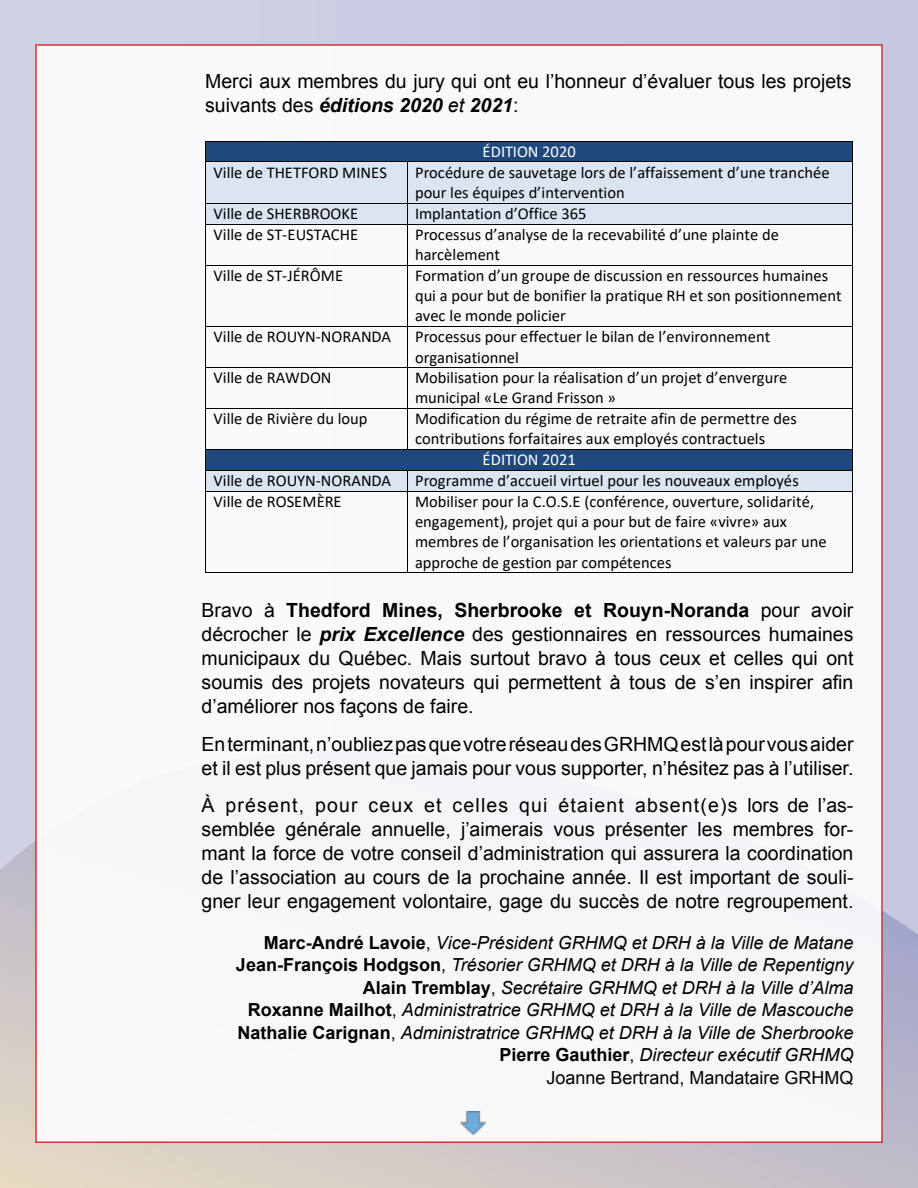
<style>
.page{position:relative;width:918px;height:1188px;background:#cbcce3}
.page>*{position:absolute;margin:0;border:0;box-sizing:border-box;transform-origin:0 0}
.t1{font:19.5px/24px "Arial";color:#000}
.t2{font:italic 18px/22.5px "Arial";color:#000;text-align:right}
.t3{font:16.5px/20.1px "Calibri";color:#000}
.t4{font:16.5px "Calibri";letter-spacing:-.005em;color:#fff}
.s1{font-weight:700;font-style:italic}
.s2{font-style:italic}
.s3{font-weight:700}
.s4{font-weight:700;font-style:normal}
.s5{font-style:normal}
</style>
<div class="page">
<svg style="left:0;top:841px;width:918px;height:347px;background:#cdc6c8"></svg>
<div style="left:35px;top:44px;width:848px;height:1099px;background:#fff;border:2px solid #d2232a"></div>
<img style="left:461px;top:1112px;width:24px;height:23px">
<div style="left:206px;top:142px;width:647px;height:19px;background:#1f497d"></div>
<hr style="left:206px;top:141px;width:647px;height:1px;background:#000">
<div style="left:206px;top:162px;width:201px;height:41px;background:#dbe5f1"></div>
<div style="left:408px;top:162px;width:445px;height:41px;background:#dbe5f1"></div>
<svg style="left:205px;top:141px;width:1px;height:21px"></svg>
<hr style="left:206px;top:161px;width:201px;height:1px;background:#000">
<hr style="left:408px;top:161px;width:445px;height:1px;background:#000">
<hr style="left:205px;top:162px;width:1px;height:41px;background:#000">
<hr style="left:407px;top:162px;width:1px;height:41px;background:#000">
<hr style="left:853px;top:162px;width:1px;height:41px;background:#000">
<div style="left:206px;top:204px;width:201px;height:20px;background:#dbe5f1"></div>
<div style="left:408px;top:204px;width:445px;height:20px;background:#dbe5f1"></div>
<hr style="left:206px;top:203px;width:201px;height:1px;background:#000">
<hr style="left:408px;top:203px;width:445px;height:1px;background:#000">
<svg style="left:205px;top:203px;width:1px;height:22px"></svg>
<hr style="left:206px;top:224px;width:201px;height:1px;background:#000">
<svg style="left:407px;top:203px;width:1px;height:22px"></svg>
<hr style="left:408px;top:224px;width:445px;height:1px;background:#000">
<hr style="left:205px;top:225px;width:1px;height:40px;background:#000">
<hr style="left:407px;top:225px;width:1px;height:40px;background:#000">
<hr style="left:853px;top:225px;width:1px;height:40px;background:#000">
<hr style="left:206px;top:265px;width:201px;height:1px;background:#000">
<hr style="left:408px;top:265px;width:445px;height:1px;background:#000">
<hr style="left:205px;top:265px;width:1px;height:61px;background:#000">
<hr style="left:407px;top:265px;width:1px;height:61px;background:#000">
<hr style="left:853px;top:265px;width:1px;height:61px;background:#000">
<hr style="left:206px;top:326px;width:201px;height:1px;background:#000">
<hr style="left:408px;top:326px;width:445px;height:1px;background:#000">
<hr style="left:205px;top:327px;width:1px;height:40px;background:#000">
<hr style="left:407px;top:327px;width:1px;height:40px;background:#000">
<hr style="left:853px;top:327px;width:1px;height:40px;background:#000">
<hr style="left:206px;top:367px;width:201px;height:1px;background:#000">
<hr style="left:408px;top:367px;width:445px;height:1px;background:#000">
<hr style="left:205px;top:368px;width:1px;height:40px;background:#000">
<hr style="left:407px;top:368px;width:1px;height:40px;background:#000">
<hr style="left:853px;top:368px;width:1px;height:40px;background:#000">
<hr style="left:206px;top:408px;width:201px;height:1px;background:#000">
<hr style="left:408px;top:408px;width:445px;height:1px;background:#000">
<hr style="left:205px;top:409px;width:1px;height:40px;background:#000">
<hr style="left:407px;top:409px;width:1px;height:40px;background:#000">
<hr style="left:853px;top:409px;width:1px;height:40px;background:#000">
<div style="left:206px;top:450px;width:647px;height:20px;background:#1f497d"></div>
<hr style="left:206px;top:449px;width:201px;height:1px;background:#000">
<hr style="left:408px;top:449px;width:445px;height:1px;background:#000">
<div style="left:206px;top:471px;width:201px;height:20px;background:#dbe5f1"></div>
<div style="left:408px;top:471px;width:445px;height:20px;background:#dbe5f1"></div>
<hr style="left:206px;top:470px;width:201px;height:1px;background:#000">
<hr style="left:408px;top:470px;width:445px;height:1px;background:#000">
<svg style="left:205px;top:449px;width:1px;height:43px"></svg>
<hr style="left:206px;top:491px;width:201px;height:1px;background:#000">
<svg style="left:407px;top:470px;width:1px;height:22px"></svg>
<hr style="left:408px;top:491px;width:445px;height:1px;background:#000">
<hr style="left:205px;top:492px;width:1px;height:80px;background:#000">
<hr style="left:206px;top:572px;width:201px;height:1px;background:#000">
<hr style="left:407px;top:492px;width:1px;height:80px;background:#000">
<hr style="left:408px;top:572px;width:445px;height:1px;background:#000">
<hr style="left:853px;top:492px;width:1px;height:80px;background:#000">
<p class="t1" style="left:205px;top:69px;width:648px">Merci aux membres du jury qui ont eu l’honneur d’évaluer tous les projets suivants des <span class="s1">éditions 2020</span> <span class="s2">et</span> <span class="s1">2021</span>:</p>
<p class="t4" style="left:483px;top:140px;width:95px">ÉDITION 2020</p>
<p class="t3" style="left:214px;top:162px;width:175px">Ville de THETFORD MINES</p>
<p class="t3" style="left:415px;top:162px;width:416px">Procédure de sauvetage lors de l’affaissement d’une tranchée pour les équipes d’intervention</p>
<p class="t3" style="left:214px;top:203px;width:146px">Ville de SHERBROOKE</p>
<p class="t3" style="left:415px;top:203px;width:173px">Implantation d’Office 365</p>
<p class="t3" style="left:214px;top:224px;width:146px">Ville de ST-EUSTACHE</p>
<p class="t3" style="left:415px;top:224px;width:365px">Processus d’analyse de la recevabilité d’une plainte de harcèlement</p>
<p class="t3" style="left:214px;top:265px;width:131px">Ville de ST-JÉRÔME</p>
<p class="t3" style="left:415px;top:265px;width:428px">Formation d’un groupe de discussion en ressources humaines qui a pour but de bonifier la pratique RH et son positionnement avec le monde policier</p>
<p class="t3" style="left:214px;top:326px;width:179px">Ville de ROUYN-NORANDA</p>
<p class="t3" style="left:415px;top:326px;width:357px">Processus pour effectuer le bilan de l’environnement organisationnel</p>
<p class="t3" style="left:214px;top:367px;width:119px">Ville de RAWDON</p>
<p class="t3" style="left:415px;top:367px;width:374px">Mobilisation pour la réalisation d’un projet d’envergure municipal «Le Grand Frisson »</p>
<p class="t3" style="left:214px;top:409px;width:155px">Ville de Rivière du loup</p>
<p class="t3" style="left:415px;top:409px;width:383px">Modification du régime de retraite afin de permettre des contributions forfaitaires aux employés contractuels</p>
<p class="t4" style="left:483px;top:448px;width:95px">ÉDITION 2021</p>
<p class="t3" style="left:214px;top:470px;width:179px">Ville de ROUYN-NORANDA</p>
<p class="t3" style="left:415px;top:470px;width:385px">Programme d’accueil virtuel pour les nouveaux employés</p>
<p class="t3" style="left:214px;top:491px;width:130px">Ville de ROSEMÈRE</p>
<p class="t3" style="left:415px;top:491px;width:413px">Mobiliser pour la C.O.S.E (conférence, ouverture, solidarité, engagement), projet qui a pour but de faire «vivre» aux membres de l’organisation les orientations et valeurs par une approche de gestion par compétences</p>
<p class="t1" style="left:202px;top:599px;width:653px;text-align:justify">Bravo à <span class="s3">Thedford Mines, Sherbrooke et Rouyn-Noranda</span> pour avoir décrocher le <span class="s1">prix Excellence</span> des gestionnaires en ressources humaines municipaux du Québec. Mais surtout bravo à tous ceux et celles qui ont soumis des projets novateurs qui permettent à tous de s’en inspirer afin d’améliorer nos façons de faire.</p>
<p class="t1" style="left:202px;top:732px;width:653px">En terminant, n’oubliez pas que votre réseau des GRHMQ est là pour vous aider et il est plus présent que jamais pour vous supporter, n’hésitez pas à l’utiliser.</p>
<p class="t1" style="left:202px;top:794px;width:653px;text-align:justify">À présent, pour ceux et celles qui étaient absent(e)s lors de l’as&shy;semblée générale annuelle, j’aimerais vous présenter les membres for&shy;mant la force de votre conseil d’administration qui assurera la coordination de l’association au cours de la prochaine année. Il est important de souli&shy;gner leur engagement volontaire, gage du succès de notre regroupement.</p>
<p class="t2" style="left:236px;top:931px;width:619px"><span class="s4">Marc-André Lavoie</span><span class="s5">,</span> Vice-Président GRHMQ et DRH à la Ville de Matane <span class="s4">Jean-François Hodgson</span><span class="s5">,</span> Trésorier GRHMQ et DRH à la Ville de Repentigny <span class="s4">Alain Tremblay</span><span class="s5">,</span> Secrétaire GRHMQ et DRH à la Ville d’Alma<br><span class="s4">Roxanne Mailhot</span><span class="s5">,</span> Administratrice GRHMQ et DRH à la Ville de Mascouche <span class="s4">Nathalie Carignan</span><span class="s5">,</span> Administratrice GRHMQ et DRH à la Ville de Sherbrooke <span class="s4">Pierre Gauthier</span><span class="s5">,</span> Directeur exécutif GRHMQ<br><span class="s5">Joanne Bertrand, Mandataire GRHMQ</span></p>
</div>
